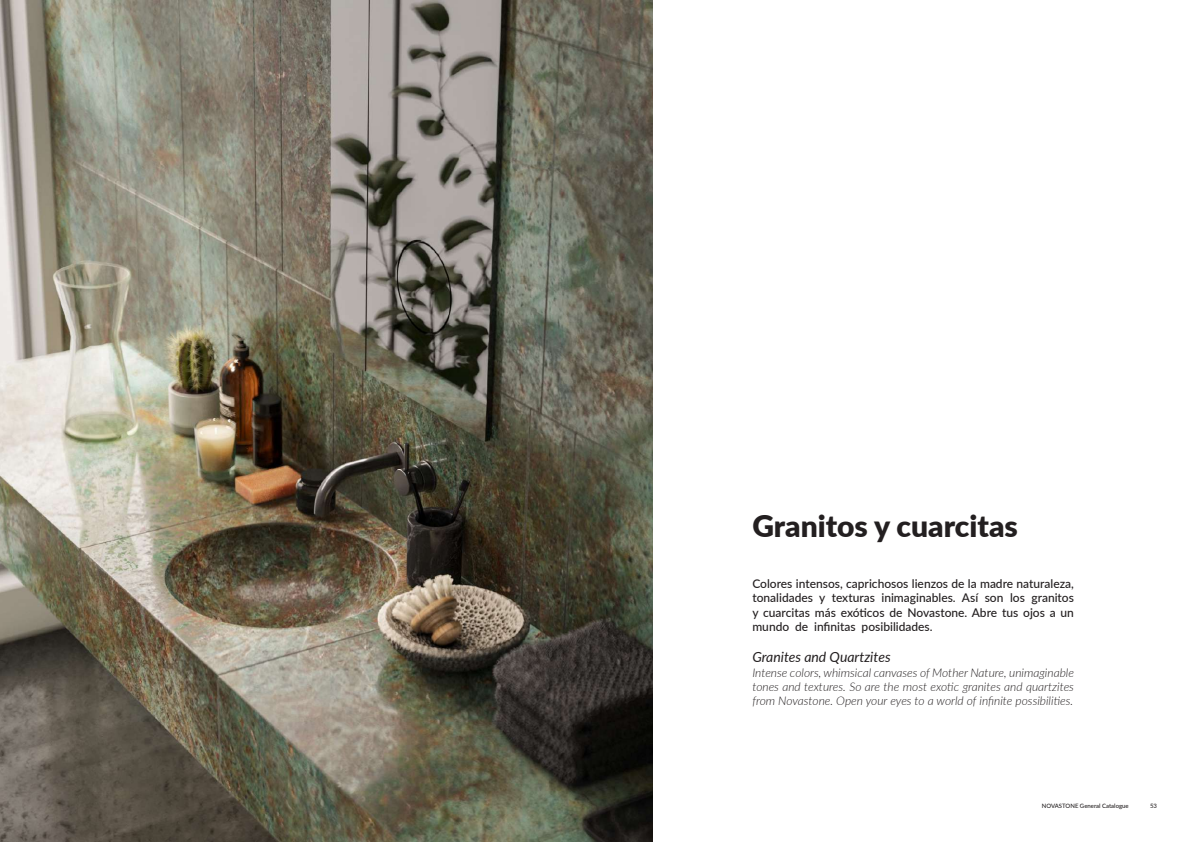
<style>
.page{position:relative;width:1191px;height:842px;background:#fff}
.page>*{position:absolute;margin:0;border:0;box-sizing:border-box;transform-origin:0 0}
.t1{font:900 30px "Lato";color:#231f20}
.t2{font:italic 14px "Lato";color:#231f20}
.t3{font:500 12px/14.4px "Lato";color:#231f20;text-align:justify}
.t4{font:italic 300 12px/14.4px "Lato";color:#231f20;text-align:justify}
.t5{font:500 6px "Lato";color:#231f20}
</style>
<div class="page">
<img style="left:0;top:0;width:652px;height:842px">
<h1 class="t1" style="left:752px;top:504px;width:267px">Granitos y cuarcitas</h1>
<p class="t3" style="left:752px;top:576px;width:323px">Colores intensos, caprichosos lienzos de la madre naturaleza, tonalidades y texturas inimaginables. Así son los granitos y cuarcitas más exóticos de Novastone. Abre tus ojos a un mundo de infinitas posibilidades.</p>
<p class="t2" style="left:752px;top:647px;width:140px">Granites and Quartzites</p>
<p class="t4" style="left:752px;top:665px;width:323px">Intense colors, whimsical canvases of Mother Nature, unimaginable tones and textures. So are the most exotic granites and quartzites from Novastone. Open your eyes to a world of infinite possibilities.</p>
<p class="t5" style="left:1041px;top:801px;width:88px">NOVASTONE General Catalogue</p>
<p class="t5" style="left:1150px;top:801px;width:8px">53</p>
</div>
